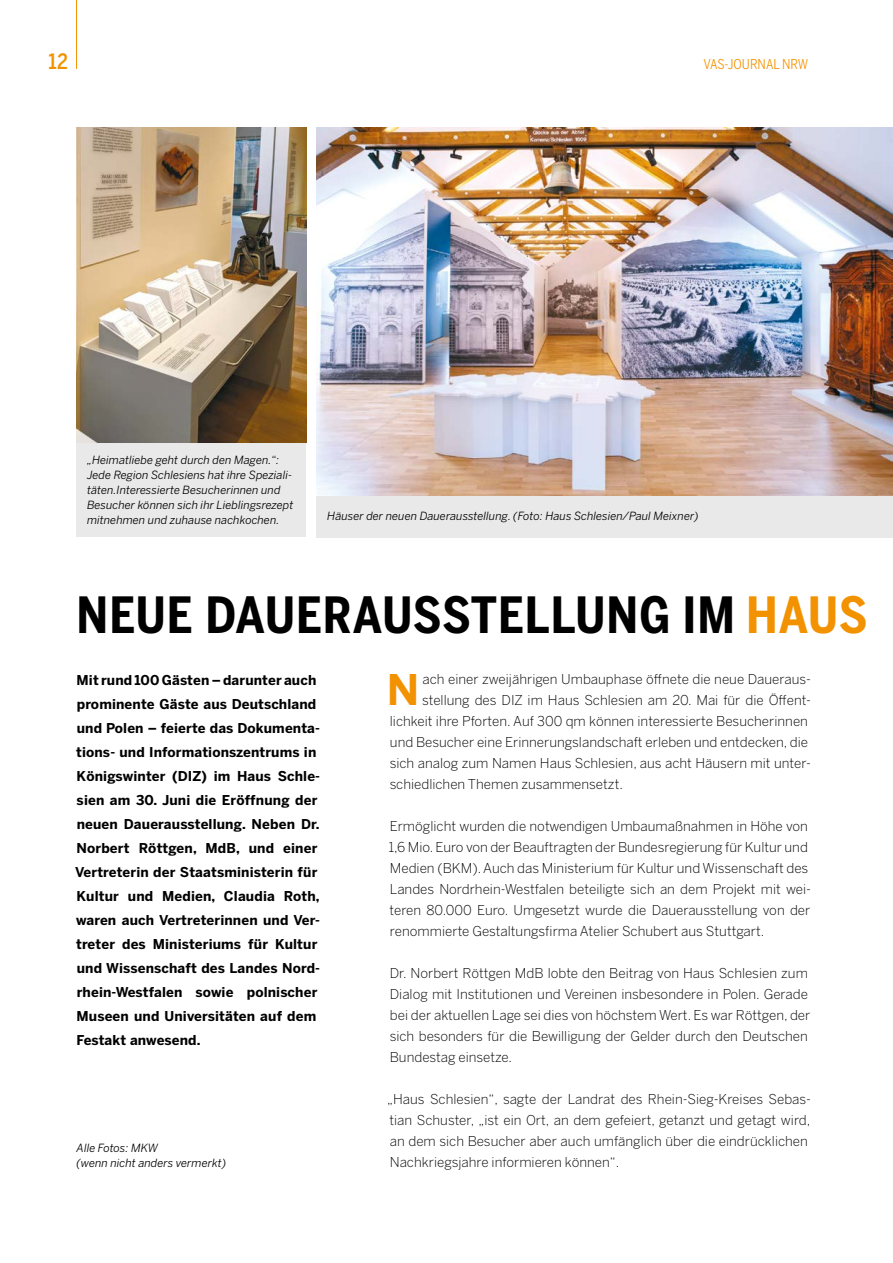
<style>
.page{position:relative;width:893px;height:1263px;background:#fff}
.page>*{position:absolute;margin:0;border:0;box-sizing:border-box;transform-origin:0 0}
.t1{font:700 49.5px "Benton Sans Cond";letter-spacing:.02em;color:#000}
.t2{font:700 41.85px "Benton Sans";color:#f39200}
.t3{font:500 21px "Benton Sans Cond";color:#f39200}
.t4{font:300 13.5px/21px "Benton Sans";color:#000}
.t5{font:700 13.5px/24px "Benton Sans";letter-spacing:.01em;color:#000}
.t6{font:13.5px "Benton Sans Cond";color:#f39200}
.t7{font:italic 11.25px/15px "Benton Sans";color:#000}
.s1{color:#f39200}
</style>
<div class="page">
<div style="left:317px;top:495px;width:576px;height:42px;background:#eae9e9"></div>
<div style="left:76px;top:443px;width:230px;height:94px;background:#eae9e9"></div>
<img style="left:317px;top:128px;width:576px;height:367px">
<img style="left:77px;top:128px;width:229px;height:315px">
<hr style="left:76px;top:0;width:1px;height:69px;background:#f39200">
<h3 class="t3" style="left:49px;top:49px;width:21px">12</h3>
<p class="t6" style="left:703px;top:56px;width:106px">VAS-JOURNAL NRW</p>
<p class="t7" style="left:87px;top:452px;width:208px">„Heimatliebe geht durch den Magen.“:<br>Jede Region Schlesiens hat ihre Speziali&shy;täten.Interessierte Besucherinnen und Besucher können sich ihr Lieblingsrezept mitnehmen und zuhause nachkochen.</p>
<p class="t7" style="left:327px;top:509px;width:373px">Häuser der neuen Dauerausstellung. (Foto: Haus Schlesien/Paul Meixner)</p>
<h1 class="t1" style="left:76px;top:586px;width:792px">NEUE DAUERAUSSTELLUNG IM <span class="s1">HAUS</span></h1>
<p class="t5" style="left:75px;top:667px;width:246px">Mit rund 100 Gästen – darunter auch prominente Gäste aus Deutschland und Polen – feierte das Dokumenta&shy;tions- und Informationszentrums in Königswinter (DIZ) im Haus Schle&shy;sien am 30. Juni die Eröffnung der neuen Dauerausstellung. Neben Dr.<br>Norbert Röttgen, MdB, und einer Vertreterin der Staatsministerin für Kultur und Medien, Claudia Roth, waren auch Vertreterinnen und Ver&shy;treter des Ministeriums für Kultur und Wissenschaft des Landes Nord&shy;rhein-Westfalen sowie polnischer Museen und Universitäten auf dem Festakt anwesend.</p>
<h2 class="t2" style="left:387px;top:665px;width:34px">N</h2>
<p class="t4" style="left:422px;top:669px;width:390px">ach einer zweijährigen Umbauphase öffnete die neue Daueraus-</p>
<p class="t4" style="left:422px;top:690px;width:390px">stellung des DIZ im Haus Schlesien am 20. Mai für die Öffent-</p>
<p class="t4" style="left:390px;top:711px;width:420px">lichkeit ihre Pforten. Auf 300 qm können interessierte Besucherinnen</p>
<p class="t4" style="left:390px;top:732px;width:420px">und Besucher eine Erinnerungslandschaft erleben und entdecken, die</p>
<p class="t4" style="left:390px;top:753px;width:423px">sich analog zum Namen Haus Schlesien, aus acht Häusern mit unter-</p>
<p class="t4" style="left:390px;top:774px;width:235px">schiedlichen Themen zusammensetzt.</p>
<p class="t4" style="left:388px;top:816px;width:424px">Ermöglicht wurden die notwendigen Umbaumaßnahmen in Höhe von 1,6 Mio. Euro von der Beauftragten der Bundesregierung für Kultur und Medien (BKM). Auch das Ministerium für Kultur und Wissenschaft des Landes Nordrhein-Westfalen beteiligte sich an dem Projekt mit wei&shy;teren 80.000 Euro. Umgesetzt wurde die Dauerausstellung von der renommierte Gestaltungsfirma Atelier Schubert aus Stuttgart.</p>
<p class="t4" style="left:390px;top:963px;width:422px">Dr. Norbert Röttgen MdB lobte den Beitrag von Haus Schlesien zum Dialog mit Institutionen und Vereinen insbesondere in Polen. Gerade bei der aktuellen Lage sei dies von höchstem Wert. Es war Röttgen, der sich besonders für die Bewilligung der Gelder durch den Deutschen Bundestag einsetze.</p>
<p class="t4" style="left:387px;top:1089px;width:425px">„Haus Schlesien“, sagte der Landrat des Rhein-Sieg-Kreises Sebas&shy;tian Schuster, „ist ein Ort, an dem gefeiert, getanzt und getagt wird, an dem sich Besucher aber auch umfänglich über die eindrücklichen Nachkriegsjahre informieren können“.</p>
<p class="t7" style="left:77px;top:1140px;width:151px">Alle Fotos: MKW<br>(wenn nicht anders vermerkt)</p>
</div>
